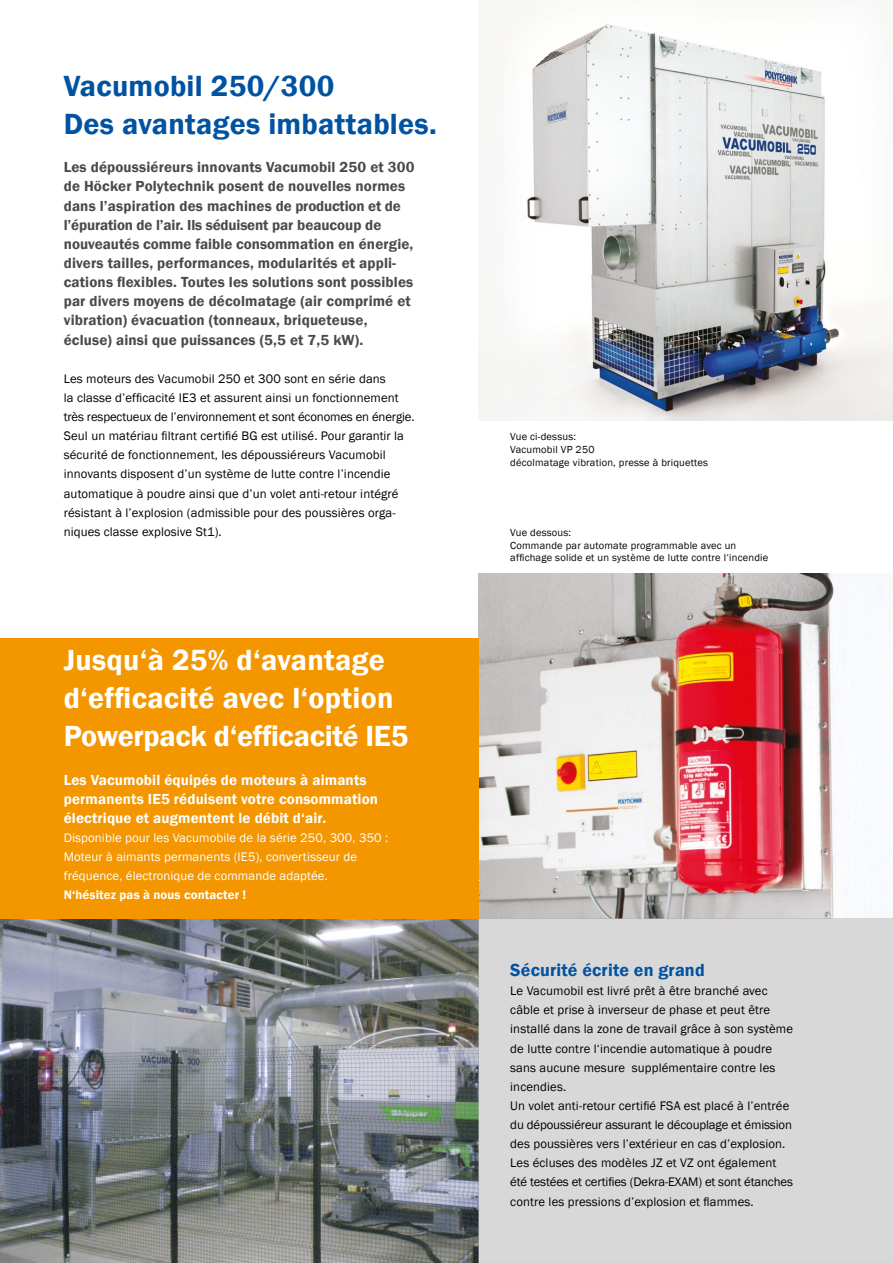
<style>
.page{position:relative;width:893px;height:1263px;background:#fff}
.page>*{position:absolute;margin:0;border:0;box-sizing:border-box;transform-origin:0 0}
.t1{font:600 30px/38.2px "Franklin Gothic";letter-spacing:.01em;color:#fff}
.t2{font:600 30px/38.2px "Franklin Gothic";letter-spacing:.01em;color:#0053a1}
.t3{font:600 18px "Franklin Gothic";letter-spacing:.01em;color:#0053a1}
.t4{font:600 15px/19.2px "Franklin Gothic";letter-spacing:.01em;color:#4a4a49}
.t5{font:600 15px/19.2px "Franklin Gothic";letter-spacing:.01em;color:#fff}
.t6{font:12.75px/19.2px "Franklin Gothic";letter-spacing:.01em;color:#000}
.t7{font:12.75px/19.2px "Franklin Gothic";letter-spacing:.01em;color:#fff}
.t8{font:600 12.75px "Franklin Gothic";letter-spacing:.01em;color:#fff}
.t9{font:10.5px/12.8px "Franklin Gothic";letter-spacing:.02em;color:#000}
</style>
<div class="page">
<img style="left:478px;top:573px;width:415px;height:345px">
<img style="left:0;top:918px;width:478px;height:345px">
<img style="left:478px;top:24px;width:415px;height:397px">
<div style="left:478px;top:918px;width:415px;height:345px;background:#d9d8d8"></div>
<div style="left:0;top:638px;width:478px;height:280px;background:#f49600"></div>
<h1 class="t2" style="left:64px;top:67px;width:374px">Vacumobil 250/300<br>Des avantages imbattables.</h1>
<p class="t4" style="left:64px;top:158px;width:352px">Les dépoussiéreurs innovants Vacumobil 250 et 300 de Höcker Polytechnik posent de nouvelles normes dans l’aspiration des machines de production et de l’épuration de l’air. Ils séduisent par beaucoup de nouveautés comme faible consommation en énergie, divers tailles, performances, modularités et appli&shy;cations flexibles. Toutes les solutions sont possibles par divers moyens de décolmatage (air comprimé et vibration) évacuation (tonneaux, briqueteuse, écluse) ainsi que puissances (5,5 et 7,5 kW).</p>
<p class="t6" style="left:64px;top:369px;width:352px">Les moteurs des Vacumobil 250 et 300 sont en série dans<br>la classe d’efficacité IE3 et assurent ainsi un fonctionnement très respectueux de l’environnement et sont économes en énergie.<br>Seul un matériau filtrant certifié BG est utilisé. Pour garantir la sécurité de fonctionnement, les dépoussiéreurs Vacumobil innovants disposent d’un système de lutte contre l’incendie automatique à poudre ainsi que d’un volet anti-retour intégré résistant à l’explosion (admissible pour des poussières orga&shy;niques classe explosive St1).</p>
<h1 class="t1" style="left:64px;top:641px;width:346px">Jusqu‘à 25% d‘avantage d‘efficacité avec l‘option<br>Powerpack d‘efficacité IE5</h1>
<p class="t5" style="left:64px;top:770px;width:316px">Les Vacumobil équipés de moteurs à aimants permanents IE5 réduisent votre consommation électrique et augmentent le débit d‘air.</p>
<p class="t7" style="left:64px;top:828px;width:326px">Disponible pour les Vacumobile de la série 250, 300, 350 :<br>Moteur à aimants permanents (IE5), convertisseur de fréquence, électronique de commande adaptée.</p>
<p class="t8" style="left:64px;top:887px;width:184px">N‘hésitez pas à nous contacter !</p>
<p class="t9" style="left:510px;top:430px;width:199px">Vue ci-dessus:<br>Vacumobil VP 250<br>décolmatage vibration, presse à briquettes</p>
<p class="t9" style="left:510px;top:526px;width:260px">Vue dessous:<br>Commande par automate programmable avec un affichage solide et un système de lutte contre l‘incendie</p>
<h2 class="t3" style="left:510px;top:959px;width:196px">Sécurité écrite en grand</h2>
<p class="t6" style="left:510px;top:981px;width:284px">Le Vacumobil est livré prêt à être branché avec câble et prise à inverseur de phase et peut être installé dans la zone de travail grâce à son système de lutte contre l‘incendie automatique à poudre sans aucune mesure supplémentaire contre les incendies.<br>Un volet anti-retour certifié FSA est placé à l’entrée du dépoussiéreur assurant le découplage et émission des poussières vers l’extérieur en cas d’explosion.<br>Les écluses des modèles JZ et VZ ont également été testées et certifies (Dekra-EXAM) et sont étanches contre les pressions d’explosion et flammes.</p>
</div>
